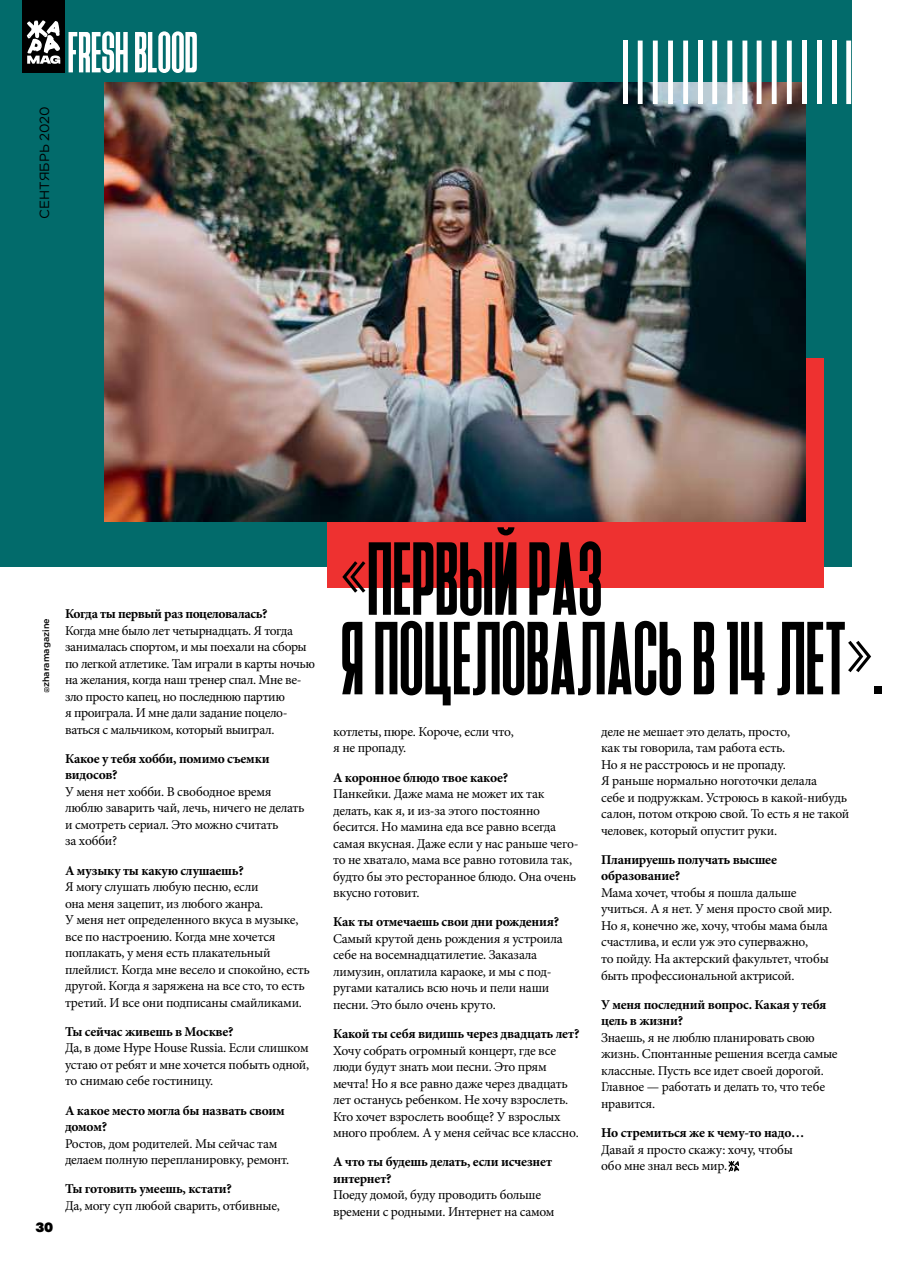
<style>
.page{position:relative;width:915px;height:1276px;background:#fff}
.page>*{position:absolute;margin:0;border:0;box-sizing:border-box;transform-origin:0 0}
.t1{font:96.3px/79.5px "Heathergreen";letter-spacing:.01em;color:#000}
.t2{font:53.7px "Heathergreen";letter-spacing:.005em;color:#fff}
.t3{font:13.5px/16.5px "Minion Pro";letter-spacing:-.02em;color:#000}
.t4{font:700 13.5px/16.5px "Minion Pro";letter-spacing:-.02em;color:#000}
.t5{font:13.5px "Futura Futuris Black C";color:#000}
.t6{font:13.35px "Gotham Pro";color:#000}
.t7{font:500 9px "Gotham Pro";letter-spacing:.005em;color:#000}
</style>
<div class="page">
<div style="left:0;top:0;width:850px;height:566px;background:#026b6b"></div>
<svg style="left:728px;top:1161px;width:11px;height:10px"></svg>
<svg style="left:44px;top:687px;width:5px;height:5px"></svg>
<div style="left:22px;top:0;width:43px;height:72px;background:#000"></div>
<svg style="left:27px;top:20px;width:33px;height:44px"></svg>
<div style="left:327px;top:358px;width:496px;height:229px;background:#ee3130"></div>
<img style="left:104px;top:83px;width:701px;height:438px">
<svg style="left:846px;top:41px;width:4px;height:63px"></svg>
<hr style="left:832px;top:41px;width:4px;height:63px;background:#fff">
<hr style="left:817px;top:41px;width:4px;height:63px;background:#fff">
<div style="left:801px;top:41px;width:5px;height:63px;background:#fff"></div>
<div style="left:786px;top:41px;width:5px;height:63px;background:#fff"></div>
<div style="left:771px;top:41px;width:5px;height:63px;background:#fff"></div>
<div style="left:756px;top:41px;width:5px;height:63px;background:#fff"></div>
<div style="left:742px;top:41px;width:5px;height:63px;background:#fff"></div>
<div style="left:727px;top:41px;width:5px;height:63px;background:#fff"></div>
<svg style="left:712px;top:41px;width:4px;height:63px"></svg>
<div style="left:698px;top:41px;width:5px;height:63px;background:#fff"></div>
<svg style="left:683px;top:41px;width:4px;height:63px"></svg>
<svg style="left:668px;top:41px;width:4px;height:63px"></svg>
<div style="left:652px;top:41px;width:5px;height:63px;background:#fff"></div>
<div style="left:637px;top:41px;width:5px;height:63px;background:#fff"></div>
<div style="left:622px;top:41px;width:5px;height:63px;background:#fff"></div>
<p class="t6" style="left:37px;top:219px;width:114px;rotate:-90deg">СЕНТЯБРЬ 2020</p>
<h2 class="t2" style="left:68px;top:9px;width:131px">FRESH BLOOD</h2>
<p class="t7" style="left:41px;top:687px;width:70px;rotate:-90deg">zharamagazine</p>
<p class="t5" style="left:35px;top:1219px;width:19px">30</p>
<p class="t4" style="left:65px;top:605px;width:204px">Когда ты первый раз поцеловалась?</p>
<p class="t3" style="left:65px;top:622px;width:251px">Когда мне было лет четырнадцать. Я тогда занималась спортом, и мы поехали на сборы по легкой атлетике. Там играли в карты ночью на желания, когда наш тренер спал. Мне ве&shy;зло просто капец, но последнюю партию<br>я проиграла. И мне дали задание поцело&shy;ваться с мальчиком, который выиграл.</p>
<p class="t4" style="left:65px;top:750px;width:206px">Какое у тебя хобби, помимо съемки видосов?</p>
<p class="t3" style="left:65px;top:783px;width:241px">У меня нет хобби. В свободное время люблю заварить чай, лечь, ничего не делать и смотреть сериал. Это можно считать<br>за хобби?</p>
<p class="t4" style="left:65px;top:862px;width:180px">А музыку ты какую слушаешь?</p>
<p class="t3" style="left:65px;top:878px;width:246px">Я могу слушать любую песню, если<br>она меня зацепит, из любого жанра.<br>У меня нет определенного вкуса в музыке, все по настроению. Когда мне хочется поплакать, у меня есть плакательный плейлист. Когда мне весело и спокойно, есть другой. Когда я заряжена на все сто, то есть третий. И все они подписаны смайликами.</p>
<p class="t4" style="left:65px;top:1023px;width:170px">Ты сейчас живешь в Москве?</p>
<p class="t3" style="left:65px;top:1040px;width:246px;text-align:justify">Да, в доме Hype House Russia. Если слишком устаю от ребят и мне хочется побыть одной, то снимаю себе гостиницу.</p>
<p class="t4" style="left:65px;top:1102px;width:221px">А какое место могла бы назвать своим домом?</p>
<p class="t3" style="left:65px;top:1135px;width:226px">Ростов, дом родителей. Мы сейчас там делаем полную перепланировку, ремонт.</p>
<p class="t4" style="left:65px;top:1180px;width:168px">Ты готовить умеешь, кстати?</p>
<p class="t3" style="left:65px;top:1197px;width:216px">Да, могу суп любой сварить, отбивные,</p>
<h1 class="t1" style="left:341px;top:530px;width:543px">«ПЕРВЫЙРАЗ<br>ЯПОЦЕЛОВАЛАСЬВ14ЛЕТ».</h1>
<p class="t3" style="left:333px;top:723px;width:182px">котлеты, пюре. Короче, если что, я не пропаду.</p>
<p class="t4" style="left:333px;top:769px;width:176px">А коронное блюдо твое какое?</p>
<p class="t3" style="left:333px;top:785px;width:247px">Панкейки. Даже мама не может их так делать, как я, и из-за этого постоянно бесится. Но мамина еда все равно всегда самая вкусная. Даже если у нас раньше чего&shy;то не хватало, мама все равно готовила так, будто бы это ресторанное блюдо. Она очень вкусно готовит.</p>
<p class="t4" style="left:333px;top:913px;width:227px">Как ты отмечаешь свои дни рождения?</p>
<p class="t3" style="left:333px;top:930px;width:231px">Самый крутой день рождения я устроила себе на восемнадцатилетие. Заказала лимузин, оплатила караоке, и мы с под&shy;ругами катались всю ночь и пели наши песни. Это было очень круто.</p>
<p class="t4" style="left:333px;top:1025px;width:248px">Какой ты себя видишь через двадцать лет?</p>
<p class="t3" style="left:333px;top:1042px;width:247px">Хочу собрать огромный концерт, где все люди будут знать мои песни. Это прям мечта! Но я все равно даже через двадцать лет останусь ребенком. Не хочу взрослеть.<br>Кто хочет взрослеть вообще? У взрослых много проблем. А у меня сейчас все классно.</p>
<p class="t4" style="left:333px;top:1153px;width:221px">А что ты будешь делать, если исчезнет интернет?</p>
<p class="t3" style="left:333px;top:1186px;width:223px">Поеду домой, буду проводить больше времени с родными. Интернет на самом</p>
<p class="t3" style="left:601px;top:723px;width:250px">деле не мешает это делать, просто,<br>как ты говорила, там работа есть.<br>Но я не расстроюсь и не пропаду.<br>Я раньше нормально ноготочки делала<br>себе и подружкам. Устроюсь в какой-нибудь салон, потом открою свой. То есть я не такой человек, который опустит руки.</p>
<p class="t4" style="left:601px;top:851px;width:177px">Планируешь получать высшее образование?</p>
<p class="t3" style="left:601px;top:884px;width:233px">Мама хочет, чтобы я пошла дальше учиться. А я нет. У меня просто свой мир.<br>Но я, конечно же, хочу, чтобы мама была счастлива, и если уж это суперважно,<br>то пойду. На актерский факультет, чтобы быть профессиональной актрисой.</p>
<p class="t4" style="left:601px;top:996px;width:227px">У меня последний вопрос. Какая у тебя цель в жизни?</p>
<p class="t3" style="left:601px;top:1029px;width:238px">Знаешь, я не люблю планировать свою жизнь. Спонтанные решения всегда самые классные. Пусть все идет своей дорогой.<br>Главное — работать и делать то, что тебе нравится.</p>
<p class="t4" style="left:601px;top:1124px;width:205px">Но стремиться же к чему-то надо…</p>
<p class="t3" style="left:601px;top:1141px;width:193px">Давай я просто скажу: хочу, чтобы обо мне знал весь мир.</p>
</div>
